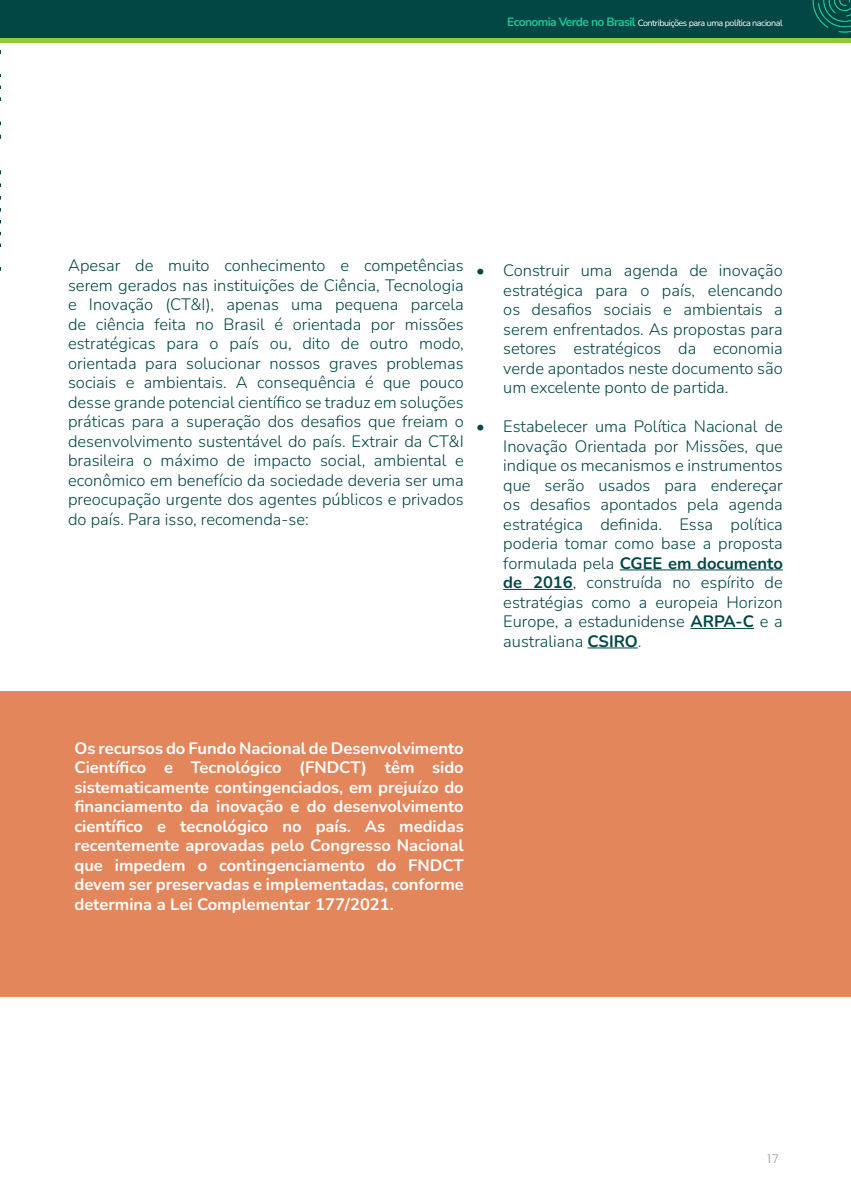
<style>
.page{position:relative;width:851px;height:1191px;background:#fff}
.page>*{position:absolute;margin:0;border:0;box-sizing:border-box;transform-origin:0 0}
.t1{font:300 16.5px/19.5px "Nunito";color:#034745;text-align:justify}
.t2{font:700 16.5px/19.5px "Nunito";color:#fff;text-align:justify}
.t3{font:300 12px "Poppins";color:#939598}
.t4{font:9px "Nunito";letter-spacing:-.05em;color:#fff}
.s1{font-weight:700;font-size:12px;color:#1cc794}
.s2{font-weight:700}
</style>
<div class="page">
<div style="left:0;top:691px;width:850px;height:305px;background:#e3865c"></div>
<hr style="left:619px;top:569px;width:163px;height:1px;background:#034745">
<hr style="left:503px;top:589px;width:69px;height:1px;background:#034745">
<hr style="left:690px;top:628px;width:63px;height:1px;background:#034745">
<hr style="left:587px;top:647px;width:50px;height:1px;background:#034745">
<div style="left:0;top:30px;width:850px;height:13px;background:#91cc36"></div>
<div style="left:0;top:0;width:850px;height:38px;background:#034745"></div>
<svg style="left:812px;top:0;width:38px;height:33px"></svg>
<p class="t4" style="left:507px;top:16px;width:277px"><span class="s1">Economia Verde no Brasil</span> Contribuições para uma política nacional</p>
<p class="t1" style="left:68px;top:255px;width:397px">Apesar de muito conhecimento e competências serem gerados nas instituições de Ciência, Tecnologia e Inovação (CT&amp;I), apenas uma pequena parcela de ciência feita no Brasil é orientada por missões estratégicas para o país ou, dito de outro modo, orientada para solucionar nossos graves problemas sociais e ambientais. A consequência é que pouco desse grande potencial científico se traduz em soluções práticas para a superação dos desafios que freiam o desenvolvimento sustentável do país. Extrair da CT&amp;I brasileira o máximo de impacto social, ambiental e econômico em benefício da sociedade deveria ser uma preocupação urgente dos agentes públicos e privados do país. Para isso, recomenda-se:</p>
<p class="t1" style="left:503px;top:260px;width:281px;text-indent:-27px">• Construir uma agenda de inovação estratégica para o país, elencando os desafios sociais e ambientais a serem enfrentados. As propostas para setores estratégicos da economia verde apontados neste documento são um excelente ponto de partida.</p>
<p class="t1" style="left:503px;top:416px;width:281px;text-indent:-27px">• Estabelecer uma Política Nacional de Inovação Orientada por Missões, que indique os mecanismos e instrumentos que serão usados para endereçar os desafios apontados pela agenda estratégica definida. Essa política poderia tomar como base a proposta formulada pela <span class="s2">CGEE em documento de 2016</span>, construída no espírito de estratégias como a europeia Horizon Europe, a estadunidense <span class="s2">ARPA-C</span> e a australiana <span class="s2">CSIRO</span>.</p>
<p class="t2" style="left:74px;top:737px;width:391px">Os recursos do Fundo Nacional de Desenvolvimento Científico e Tecnológico (FNDCT) têm sido sistematicamente contingenciados, em prejuízo do financiamento da inovação e do desenvolvimento científico e tecnológico no país. As medidas recentemente aprovadas pelo Congresso Nacional que impedem o contingenciamento do FNDCT devem ser preservadas e implementadas, conforme determina a Lei Complementar 177/2021.</p>
<p class="t3" style="left:767px;top:1152px;width:13px">17</p>
</div>
